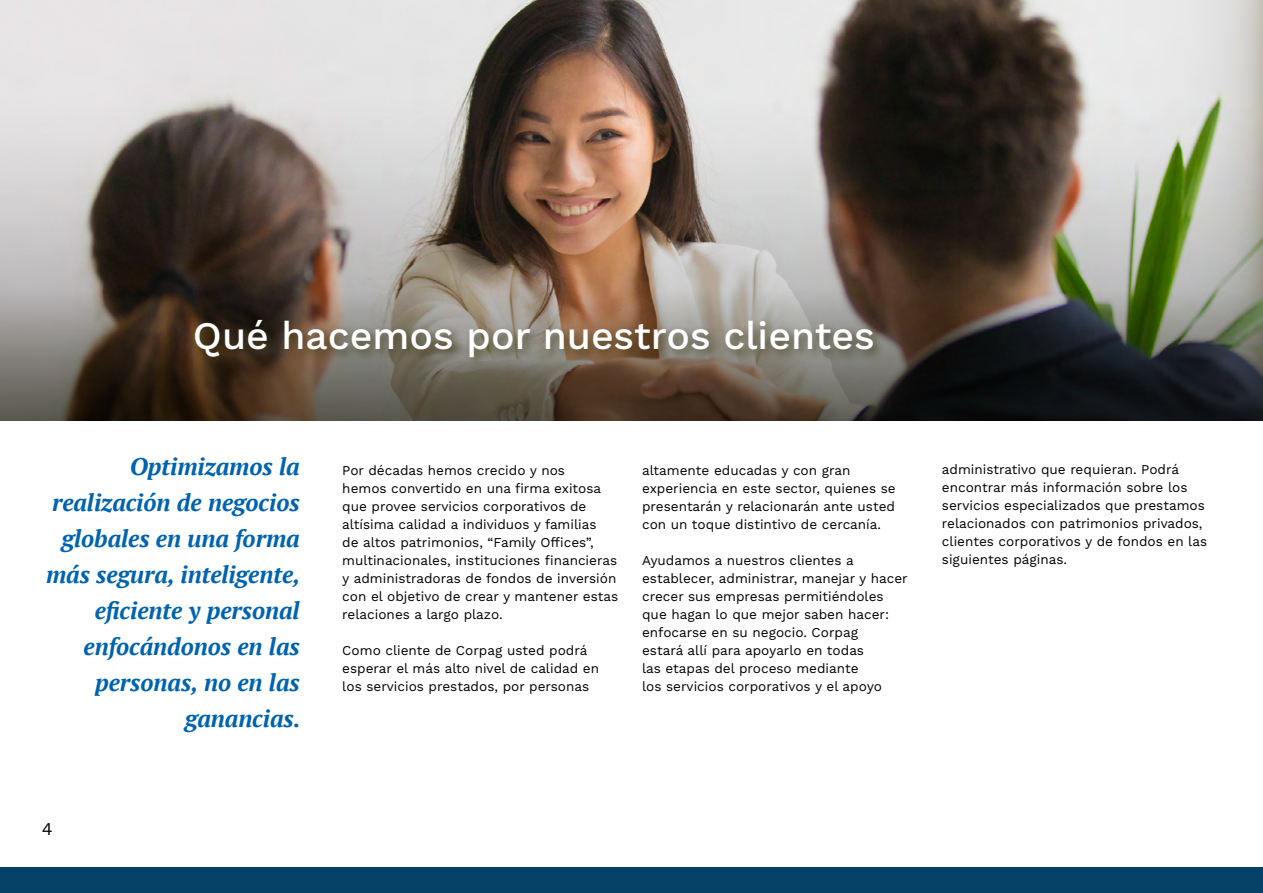
<style>
.page{position:relative;width:1263px;height:893px;background:#fff}
.page>*{position:absolute;margin:0;border:0;box-sizing:border-box;transform-origin:0 0}
.t1{font:500 39px "Work Sans";color:#fff}
.t2{font:italic 700 24px/36px "PT Serif";letter-spacing:-.005em;color:#0063b0;text-align:right}
.t3{font:18px "Work Sans";color:#000}
.t4{font:13.5px/18px "Work Sans";color:#000}
</style>
<div class="page">
<img style="left:0;top:0;width:1263px;height:241px">
<img style="left:0;top:241px;width:1263px;height:180px">
<div style="left:191px;top:316px;width:694px;height:54px;background:#3c3916;opacity:.75"></div>
<div style="left:0;top:867px;width:1263px;height:26px;background:#054166"></div>
<h1 class="t1" style="left:193px;top:312px;width:683px">Qué hacemos por nuestros clientes</h1>
<h2 class="t2" style="left:46px;top:448px;width:256px">Optimizamos la realización de negocios globales en una forma más segura, inteligente, eficiente y personal enfocándonos en las personas, no en las ganancias.</h2>
<p class="t4" style="left:342px;top:462px;width:277px">Por décadas hemos crecido y nos<br>hemos convertido en una firma exitosa que provee servicios corporativos de altísima calidad a individuos y familias<br>de altos patrimonios, “Family Offices”, multinacionales, instituciones financieras y administradoras de fondos de inversión con el objetivo de crear y mantener estas relaciones a largo plazo.</p>
<p class="t4" style="left:342px;top:641px;width:258px">Como cliente de Corpag usted podrá esperar el más alto nivel de calidad en los servicios prestados, por personas</p>
<p class="t4" style="left:642px;top:461px;width:255px">altamente educadas y con gran experiencia en este sector, quienes se presentarán y relacionarán ante usted con un toque distintivo de cercanía.</p>
<p class="t4" style="left:642px;top:551px;width:267px">Ayudamos a nuestros clientes a establecer, administrar, manejar y hacer crecer sus empresas permitiéndoles que hagan lo que mejor saben hacer: enfocarse en su negocio. Corpag<br>estará allí para apoyarlo en todas<br>las etapas del proceso mediante<br>los servicios corporativos y el apoyo</p>
<p class="t4" style="left:942px;top:461px;width:267px">administrativo que requieran. Podrá encontrar más información sobre los servicios especializados que prestamos relacionados con patrimonios privados, clientes corporativos y de fondos en las siguientes páginas.</p>
<h3 class="t3" style="left:42px;top:818px;width:12px">4</h3>
</div>
